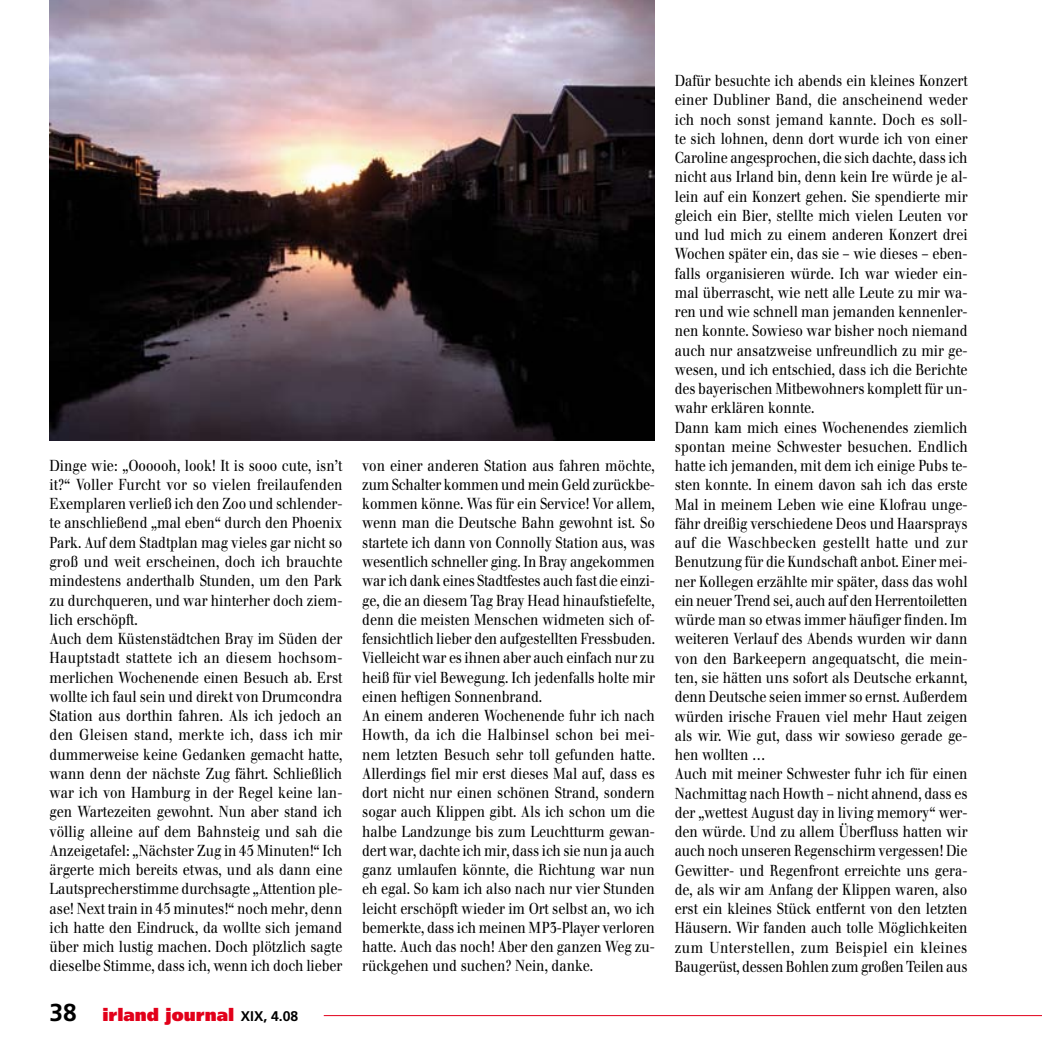
<style>
.page{position:relative;width:1042px;height:1042px;background:#fff}
.page>*{position:absolute;margin:0;border:0;box-sizing:border-box;transform-origin:0 0}
.t1{font:700 24.5px "Frutiger";color:#000}
.t2{font:900 17.5px "Frutiger";color:#e2001a}
.t3{font:15.75px/19.2px "Walbaum";color:#000;scale:.85 1}
.s1{font-weight:700;font-size:14px;color:#000}
</style>
<div class="page">
<hr style="left:324px;top:1015px;width:718px;height:1px;background:#e2001a">
<img style="left:50px;top:0;width:605px;height:440px">
<p class="t3" style="left:50px;top:456px;width:346px">Dinge wie: „Oooooh, look! It is sooo cute, isn’t it?“ Voller Furcht vor so vielen freilaufenden Exemplaren verließ ich den Zoo und schlender&shy;te anschließend „mal eben“ durch den Phoenix Park. Auf dem Stadtplan mag vieles gar nicht so groß und weit erscheinen, doch ich brauchte mindestens anderthalb Stunden, um den Park zu durchqueren, und war hinterher doch ziem&shy;lich erschöpft.<br>Auch dem Küstenstädtchen Bray im Süden der Hauptstadt stattete ich an diesem hochsom&shy;merlichen Wochenende einen Besuch ab. Erst wollte ich faul sein und direkt von Drumcondra Station aus dorthin fahren. Als ich jedoch an den Gleisen stand, merkte ich, dass ich mir dummerweise keine Gedanken gemacht hatte, wann denn der nächste Zug fährt. Schließlich war ich von Hamburg in der Regel keine lan&shy;gen Wartezeiten gewohnt. Nun aber stand ich völlig alleine auf dem Bahnsteig und sah die Anzeigetafel: „Nächster Zug in 45 Minuten!“ Ich ärgerte mich bereits etwas, und als dann eine Lautsprecherstimme durchsagte „Attention ple&shy;ase! Next train in 45 minutes!“ noch mehr, denn ich hatte den Eindruck, da wollte sich jemand über mich lustig machen. Doch plötzlich sagte dieselbe Stimme, dass ich, wenn ich doch lieber</p>
<p class="t3" style="left:362px;top:456px;width:346px">von einer anderen Station aus fahren möchte, zum Schalter kommen und mein Geld zurückbe&shy;kommen könne. Was für ein Service! Vor allem, wenn man die Deutsche Bahn gewohnt ist. So startete ich dann von Connolly Station aus, was wesentlich schneller ging. In Bray angekommen war ich dank eines Stadtfestes auch fast die einzi&shy;ge, die an diesem Tag Bray Head hinaufstiefelte, denn die meisten Menschen widmeten sich of&shy;fensichtlich lieber den aufgestellten Fressbuden.<br>Vielleicht war es ihnen aber auch einfach nur zu heiß für viel Bewegung. Ich jedenfalls holte mir einen heftigen Sonnenbrand.<br>An einem anderen Wochenende fuhr ich nach Howth, da ich die Halbinsel schon bei mei&shy;nem letzten Besuch sehr toll gefunden hatte.<br>Allerdings fiel mir erst dieses Mal auf, dass es dort nicht nur einen schönen Strand, sondern sogar auch Klippen gibt. Als ich schon um die halbe Landzunge bis zum Leuchtturm gewan&shy;dert war, dachte ich mir, dass ich sie nun ja auch ganz umlaufen könnte, die Richtung war nun eh egal. So kam ich also nach nur vier Stunden leicht erschöpft wieder im Ort selbst an, wo ich bemerkte, dass ich meinen MP3-Player verloren hatte. Auch das noch! Aber den ganzen Weg zu&shy;rückgehen und suchen? Nein, danke.</p>
<h1 class="t1" style="left:50px;top:998px;width:29px">38</h1>
<p class="t2" style="left:102px;top:1004px;width:197px">irland journal <span class="s1">XIX, 4.08</span></p>
<p class="t3" style="left:675px;top:71px;width:346px">Dafür besuchte ich abends ein kleines Konzert einer Dubliner Band, die anscheinend weder ich noch sonst jemand kannte. Doch es soll&shy;te sich lohnen, denn dort wurde ich von einer Caroline angesprochen, die sich dachte, dass ich nicht aus Irland bin, denn kein Ire würde je al&shy;lein auf ein Konzert gehen. Sie spendierte mir gleich ein Bier, stellte mich vielen Leuten vor und lud mich zu einem anderen Konzert drei Wochen später ein, das sie – wie dieses – eben&shy;falls organisieren würde. Ich war wieder ein&shy;mal überrascht, wie nett alle Leute zu mir wa&shy;ren und wie schnell man jemanden kennenler&shy;nen konnte. Sowieso war bisher noch niemand auch nur ansatzweise unfreundlich zu mir ge&shy;wesen, und ich entschied, dass ich die Berichte des bayerischen Mitbewohners komplett für un&shy;wahr erklären konnte.<br>Dann kam mich eines Wochenendes ziemlich spontan meine Schwester besuchen. Endlich hatte ich jemanden, mit dem ich einige Pubs te&shy;sten konnte. In einem davon sah ich das erste Mal in meinem Leben wie eine Klofrau unge&shy;fähr dreißig verschiedene Deos und Haarsprays auf die Waschbecken gestellt hatte und zur Benutzung für die Kundschaft anbot. Einer mei&shy;ner Kollegen erzählte mir später, dass das wohl ein neuer Trend sei, auch auf den Herrentoiletten würde man so etwas immer häufiger finden. Im weiteren Verlauf des Abends wurden wir dann von den Barkeepern angequatscht, die mein&shy;ten, sie hätten uns sofort als Deutsche erkannt, denn Deutsche seien immer so ernst. Außerdem würden irische Frauen viel mehr Haut zeigen als wir. Wie gut, dass wir sowieso gerade ge&shy;hen wollten …<br>Auch mit meiner Schwester fuhr ich für einen Nachmittag nach Howth – nicht ahnend, dass es der „wettest August day in living memory“ wer&shy;den würde. Und zu allem Überfluss hatten wir auch noch unseren Regenschirm vergessen! Die Gewitter- und Regenfront erreichte uns gera&shy;de, als wir am Anfang der Klippen waren, also erst ein kleines Stück entfernt von den letzten Häusern. Wir fanden auch tolle Möglichkeiten zum Unterstellen, zum Beispiel ein kleines Baugerüst, dessen Bohlen zum großen Teilen aus</p>
</div>
